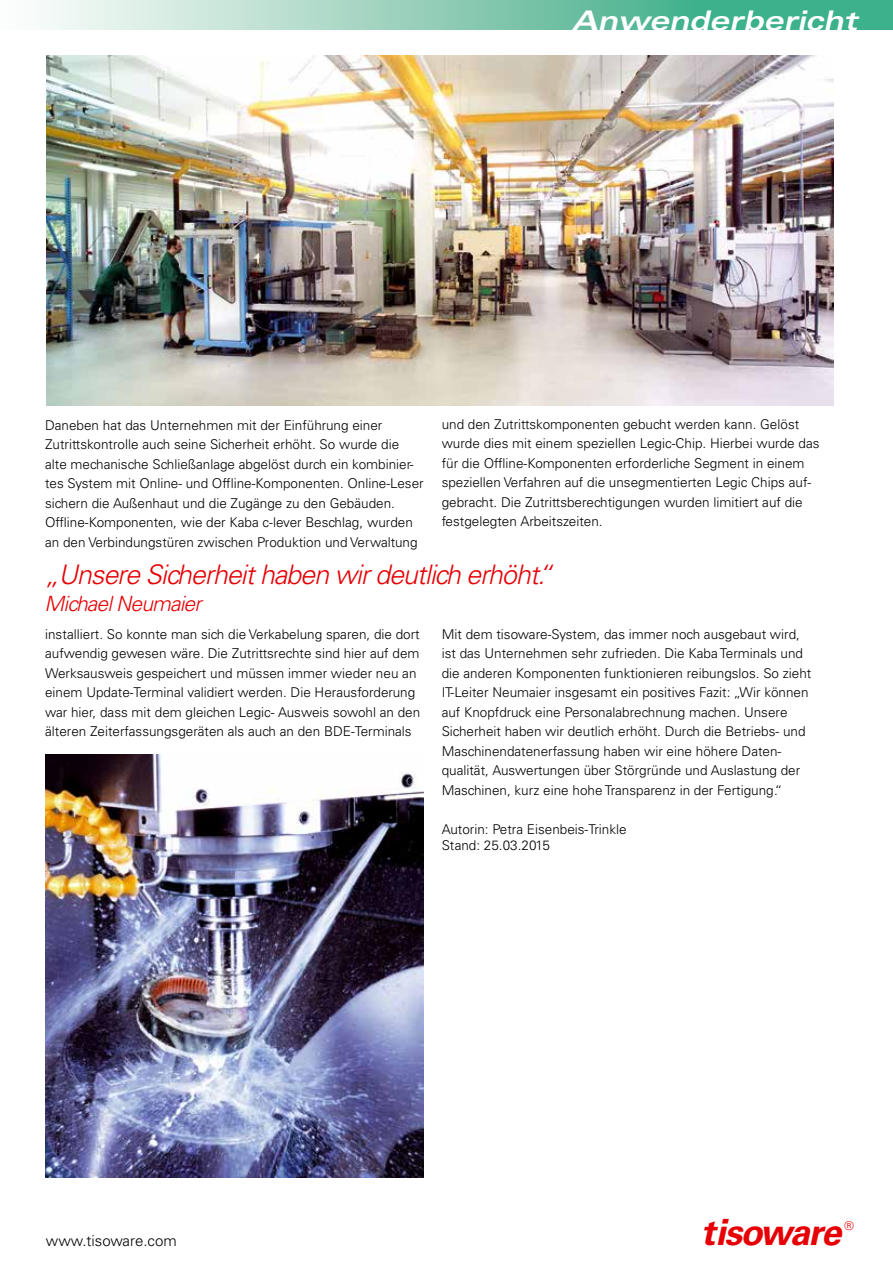
<style>
.page{position:relative;width:893px;height:1263px;background:#fff}
.page>*{position:absolute;margin:0;border:0;box-sizing:border-box;transform-origin:0 0}
.t1{font:italic 700 36.15px "Univers";letter-spacing:-.04em;color:#e60005}
.t2{font:italic 300 27px "Univers";letter-spacing:-.04em;color:#e60005}
.t3{font:italic 700 expanded 27px "Univers";color:#fff}
.t4{font:italic 300 21px "Univers";letter-spacing:-.04em;color:#e60005}
.t5{font:300 15px "Univers";color:#000}
.t6{font:300 13.5px/19.5px "Univers";color:#000}
.t7{font:12px "Univers";color:#e60005}
</style>
<div class="page">
<svg style="left:44px;top:0;width:849px;height:30px;background:#89ccb5"></svg>
<img style="left:47px;top:55px;width:786px;height:350px">
<img style="left:45px;top:754px;width:378px;height:424px">
<h2 class="t3" style="left:572px;top:5px;width:287px">Anwenderbericht</h2>
<p class="t6" style="left:45px;top:415px;width:380px">Daneben hat das Unternehmen mit der Einführung einer Zutrittskontrolle auch seine Sicherheit erhöht. So wurde die alte mechanische Schließanlage abgelöst durch ein kombinier&shy;tes System mit Online- und Offline-Komponenten. Online-Leser sichern die Außenhaut und die Zugänge zu den Gebäuden.<br>Offline-Komponenten, wie der Kaba c-lever Beschlag, wurden an den Verbindungstüren zwischen Produktion und Verwaltung</p>
<p class="t6" style="left:442px;top:414px;width:379px">und den Zutrittskomponenten gebucht werden kann. Gelöst wurde dies mit einem speziellen Legic-Chip. Hierbei wurde das für die Offline-Komponenten erforderliche Segment in einem speziellen Verfahren auf die unsegmentierten Legic Chips auf&shy;gebracht. Die Zutrittsberechtigungen wurden limitiert auf die festgelegten Arbeitszeiten.</p>
<h2 class="t2" style="left:45px;top:558px;width:510px">„Unsere Sicherheit haben wir deutlich erhöht.“</h2>
<h3 class="t4" style="left:45px;top:591px;width:158px">Michael Neumaier</h3>
<p class="t6" style="left:45px;top:624px;width:377px">installiert. So konnte man sich die Verkabelung sparen, die dort aufwendig gewesen wäre. Die Zutrittsrechte sind hier auf dem Werksausweis gespeichert und müssen immer wieder neu an einem Update-Terminal validiert werden. Die Herausforderung war hier, dass mit dem gleichen Legic- Ausweis sowohl an den älteren Zeiterfassungsgeräten als auch an den BDE-Terminals</p>
<p class="t6" style="left:442px;top:624px;width:371px">Mit dem tisoware-System, das immer noch ausgebaut wird, ist das Unternehmen sehr zufrieden. Die Kaba Terminals und die anderen Komponenten funktionieren reibungslos. So zieht IT-Leiter Neumaier insgesamt ein positives Fazit: „Wir können auf Knopfdruck eine Personalabrechnung machen. Unsere Sicherheit haben wir deutlich erhöht. Durch die Betriebs- und Maschinendatenerfassung haben wir eine höhere Daten&shy;qualität, Auswertungen über Störgründe und Auslastung der Maschinen, kurz eine hohe Transparenz in der Fertigung.“</p>
<p class="t6" style="left:442px;top:821px;width:186px;line-height:16.2px">Autorin: Petra Eisenbeis-Trinkle<br>Stand: 25.03.2015</p>
<p class="t5" style="left:46px;top:1231px;width:132px">www.tisoware.com</p>
<h1 class="t1" style="left:701px;top:1211px;width:141px">tisoware</h1>
<p class="t7" style="left:844px;top:1219px;width:11px">®</p>
</div>
